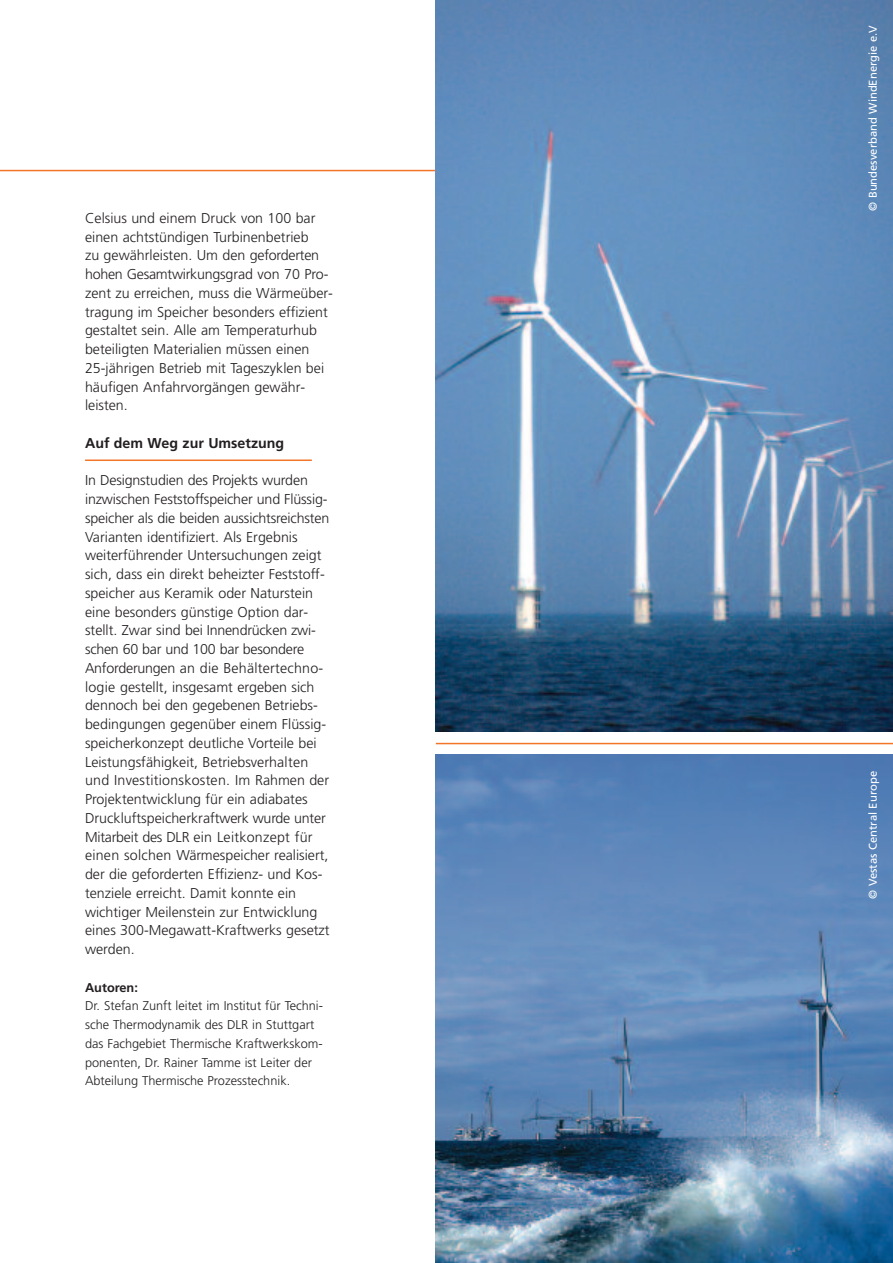
<style>
.page{position:relative;width:893px;height:1263px;background:#fff}
.page>*{position:absolute;margin:0;border:0;box-sizing:border-box;transform-origin:0 0}
.t1{font:300 14.25px/18.8px "Frutiger";color:#231f20}
.t2{font:700 14.25px "Frutiger";color:#231f20}
.t3{font:300 12.75px/18.8px "Frutiger";color:#231f20}
.t4{font:700 12.75px "Frutiger";color:#231f20}
.t5{font:11.25px "Frutiger";color:#fff}
</style>
<div class="page">
<img style="left:436px;top:755px;width:457px;height:508px">
<hr style="left:0;top:170px;width:436px;height:1px;background:#f37528">
<hr style="left:85px;top:459px;width:227px;height:2px;background:#f37528">
<img style="left:436px;top:0;width:457px;height:731px">
<hr style="left:436px;top:743px;width:457px;height:1px;background:#f37528">
<p class="t1" style="left:85px;top:210px;width:249px">Celsius und einem Druck von 100 bar einen achtstündigen Turbinenbetrieb<br>zu gewährleisten. Um den geforderten hohen Gesamtwirkungsgrad von 70 Pro&shy;zent zu erreichen, muss die Wärmeüber&shy;tragung im Speicher besonders effizient gestaltet sein. Alle am Temperaturhub beteiligten Materialien müssen einen 25-jährigen Betrieb mit Tageszyklen bei häufigen Anfahrvorgängen gewähr&shy;leisten.</p>
<p class="t2" style="left:85px;top:437px;width:201px">Auf dem Weg zur Umsetzung</p>
<p class="t1" style="left:85px;top:472px;width:246px">In Designstudien des Projekts wurden inzwischen Feststoffspeicher und Flüssig&shy;speicher als die beiden aussichtsreichsten Varianten identifiziert. Als Ergebnis weiterführender Untersuchungen zeigt sich, dass ein direkt beheizter Feststoff&shy;speicher aus Keramik oder Naturstein eine besonders günstige Option dar&shy;stellt. Zwar sind bei Innendrücken zwi&shy;schen 60 bar und 100 bar besondere Anforderungen an die Behältertechno&shy;logie gestellt, insgesamt ergeben sich dennoch bei den gegebenen Betriebs&shy;bedingungen gegenüber einem Flüssig&shy;speicherkonzept deutliche Vorteile bei Leistungsfähigkeit, Betriebsverhalten und Investitionskosten. Im Rahmen der Projektentwicklung für ein adiabates Druckluftspeicherkraftwerk wurde unter Mitarbeit des DLR ein Leitkonzept für einen solchen Wärmespeicher realisiert, der die geforderten Effizienz- und Kos&shy;tenziele erreicht. Damit konnte ein wichtiger Meilenstein zur Entwicklung eines 300-Megawatt-Kraftwerks gesetzt werden.</p>
<p class="t4" style="left:85px;top:982px;width:54px">Autoren:</p>
<p class="t3" style="left:85px;top:997px;width:239px">Dr. Stefan Zunft leitet im Institut für Techni&shy;sche Thermodynamik des DLR in Stuttgart das Fachgebiet Thermische Kraftwerkskom&shy;ponenten, Dr. Rainer Tamme ist Leiter der Abteilung Thermische Prozesstechnik.</p>
<p class="t5" style="left:868px;top:211px;width:187px;rotate:-90deg">© Bundesverband WindEnergie e.V</p>
<p class="t5" style="left:868px;top:899px;width:129px;rotate:-90deg">© Vestas Central Europe</p>
</div>
